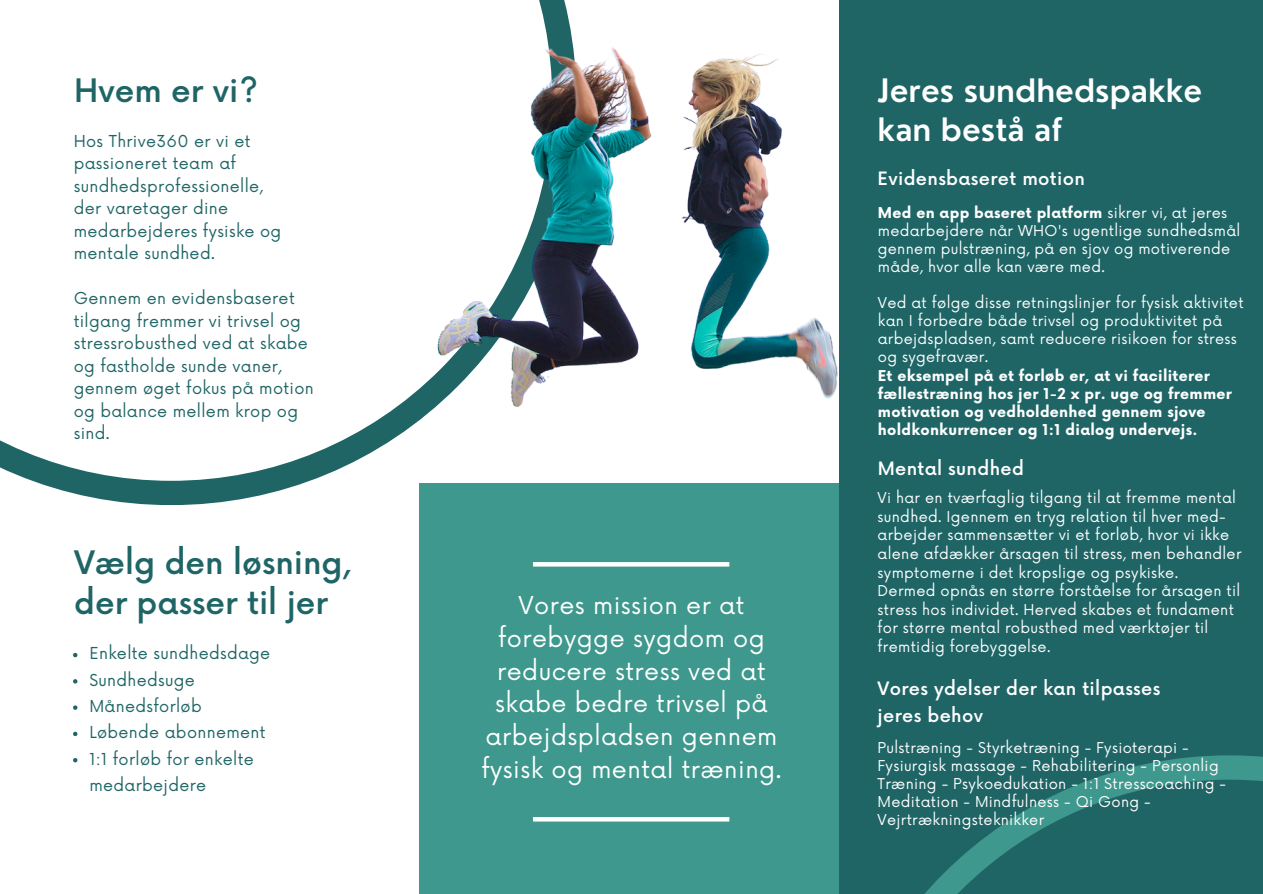
<style>
.page{position:relative;width:1263px;height:894px;background:#fff}
.page>*{position:absolute;margin:0;border:0;box-sizing:border-box;transform-origin:0 0}
.t1{font:500 31.5px/39.3px "Now";color:#1f6566}
.t2{font:600 31.5px/39.3px "Nourd";color:#fff}
.t3{font:24px/32.7px "Now";letter-spacing:.02em;color:#fff;text-align:center}
.t4{font:500 18px/26.2px "Now";letter-spacing:.02em;color:#fff}
.t5{font:16.05px/22.5px "Now";letter-spacing:.02em;color:#1f6566}
.t6{font:14.55px/18px "Now";letter-spacing:.02em;color:#fff}
.t7{font:700 14.55px/18px "Now";letter-spacing:.02em;color:#fff}
.s1{font-weight:700}
</style>
<div class="page">
<div style="left:419px;top:483px;width:420px;height:410px;background:#3e988d"></div>
<div style="left:0;top:0;width:576px;height:505px;background:#fff"></div>
<div style="left:839px;top:0;width:424px;height:893px;background:#1f6566"></div>
<img style="left:430px;top:0;width:408px;height:505px">
<svg style="left:925px;top:755px;width:338px;height:138px"></svg>
<svg style="left:73px;top:652px;width:4px;height:5px"></svg>
<svg style="left:73px;top:679px;width:4px;height:4px"></svg>
<svg style="left:73px;top:705px;width:4px;height:4px"></svg>
<svg style="left:73px;top:731px;width:4px;height:4px"></svg>
<svg style="left:73px;top:758px;width:4px;height:4px"></svg>
<svg style="left:533px;top:562px;width:196px;height:4px"></svg>
<div style="left:533px;top:816px;width:196px;height:5px;background:#fff"></div>
<h2 class="t1" style="left:74px;top:73px;width:185px">Hvem er vi?</h2>
<p class="t5" style="left:74px;top:130px;width:191px">Hos Thrive360 er vi et passioneret team af sundhedsprofessionelle,</p>
<h3 class="t5" style="left:74px;top:198px;width:209px">der varetager dine medarbejderes fysiske og mentale sundhed.</h3>
<p class="t5" style="left:74px;top:288px;width:242px">Gennem en evidensbaseret tilgang fremmer vi trivsel og stressrobusthed ved at skabe og fastholde sunde vaner, gennem øget fokus på motion og balance mellem krop og sind.</p>
<h1 class="t1" style="left:74px;top:545px;width:278px">Vælg den løsning, der passer til jer</h1>
<p class="t5" style="left:89px;top:643px;width:182px">Enkelte sundhedsdage</p>
<p class="t5" style="left:89px;top:669px;width:107px">Sundhedsuge</p>
<p class="t5" style="left:89px;top:695px;width:114px">Månedsforløb</p>
<p class="t5" style="left:89px;top:721px;width:178px">Løbende abonnement</p>
<p class="t5" style="left:89px;top:746px;width:166px;line-height:26.2px">1:1 forløb for enkelte medarbejdere</p>
<h1 class="t3" style="left:481px;top:590px;width:302px">Vores mission er at forebygge sygdom og reducere stress ved at skabe bedre trivsel på arbejdspladsen gennem fysisk og mental træning.</h1>
<p class="t2" style="left:878px;top:70px;width:326px">Jeres sundhedspakke kan bestå af</p>
<h3 class="t4" style="left:878px;top:167px;width:209px">Evidensbaseret motion</h3>
<p class="t6" style="left:878px;top:205px;width:364px"><span class="s1">Med en app baseret platform</span> sikrer vi, at jeres medarbejdere når WHO's ugentlige sundhedsmål gennem pulstræning, på en sjov og motiverende måde, hvor alle kan være med.</p>
<p class="t6" style="left:878px;top:295px;width:367px">Ved at følge disse retningslinjer for fysisk aktivitet kan I forbedre både trivsel og produktivitet på arbejdspladsen, samt reducere risikoen for stress og sygefravær.</p>
<h1 class="t7" style="left:878px;top:367px;width:355px">Et eksempel på et forløb er, at vi faciliterer fællestræning hos jer 1-2 x pr. uge og fremmer motivation og vedholdenhed gennem sjove holdkonkurrencer og 1:1 dialog undervejs.</h1>
<p class="t4" style="left:878px;top:456px;width:148px">Mental sundhed</p>
<p class="t6" style="left:878px;top:489px;width:366px;line-height:18.6px">Vi har en tværfaglig tilgang til at fremme mental sundhed. Igennem en tryg relation til hver med&shy;arbejder sammensætter vi et forløb, hvor vi ikke alene afdækker årsagen til stress, men behandler symptomerne i det kropslige og psykiske.</p>
<p class="t6" style="left:878px;top:582px;width:364px;line-height:18.6px">Dermed opnås en større forståelse for årsagen til stress hos individet. Herved skabes et fundament for større mental robusthed med værktøjer til fremtidig forebyggelse.</p>
<p class="t4" style="left:878px;top:676px;width:284px">Vores ydelser der kan tilpasses jeres behov</p>
<h3 class="t6" style="left:878px;top:739px;width:350px">Pulstræning - Styrketræning - Fysioterapi - Fysiurgisk massage - Rehabilitering - Personlig Træning - Psykoedukation - 1:1 Stresscoaching - Meditation - Mindfulness - Qi Gong - Vejrtrækningsteknikker</h3>
</div>
